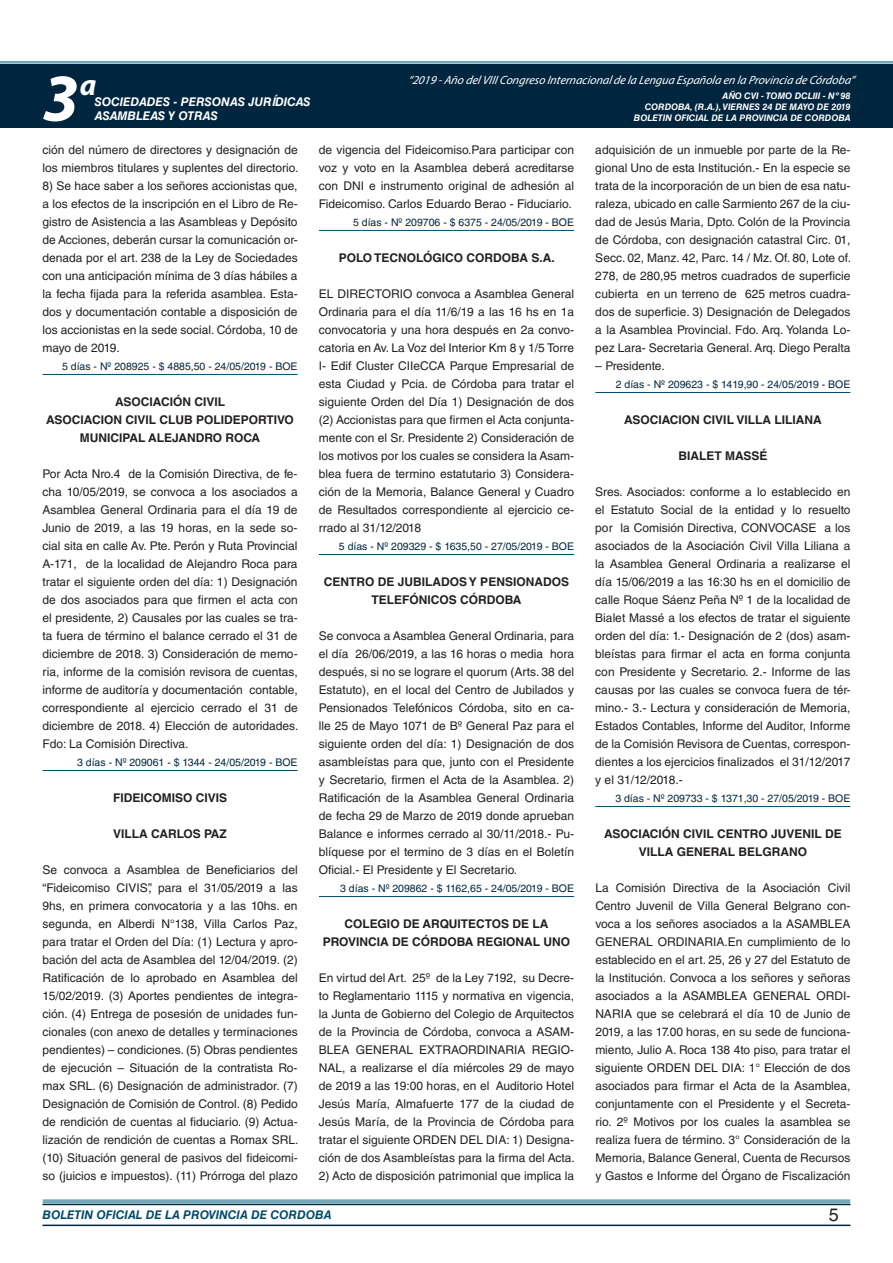
<style>
.page{position:relative;width:893px;height:1263px;background:#fff}
.page>*{position:absolute;margin:0;border:0;box-sizing:border-box;transform-origin:0 0}
.t1{font:italic 700 67.5px "Myriad Pro";color:#fff}
.t2{font:italic 700 30px "Myriad Pro";color:#fff}
.t3{font:18px "Helvetica LT Std";color:#231f20}
.t4{font:12px/18px "Helvetica LT Std";color:#231f20;text-align:justify}
.t5{font:700 12px/18px "Helvetica LT Std";color:#231f20;text-align:center}
.t6{font:italic 12px "Myriad Pro";color:#fff}
.t7{font:italic 700 12px "Helvetica LT Std";color:#fff}
.t8{font:italic 700 12px "Helvetica LT Std";color:#004b6c}
.t9{font:10.5px "Helvetica LT Std";color:#00263f}
.t10{font:italic 700 9px/10.8px "Helvetica LT Std";color:#fff;text-align:right}
</style>
<div class="page">
<div style="left:0;top:61px;width:893px;height:6px;background:#fff;opacity:.75"></div>
<div style="left:0;top:64px;width:893px;height:64px;background:#00263f"></div>
<hr style="left:43px;top:1224px;width:807px;height:2px;background:#00263f">
<div style="left:42px;top:1198px;width:809px;height:8px;background:#fff;opacity:.75"></div>
<hr style="left:43px;top:374px;width:255px;height:1px;background:#004b6c">
<hr style="left:43px;top:770px;width:255px;height:1px;background:#004b6c">
<hr style="left:319px;top:230px;width:255px;height:1px;background:#004b6c">
<hr style="left:319px;top:554px;width:255px;height:1px;background:#004b6c">
<hr style="left:319px;top:896px;width:255px;height:1px;background:#004b6c">
<hr style="left:595px;top:392px;width:255px;height:1px;background:#004b6c">
<hr style="left:595px;top:806px;width:255px;height:1px;background:#004b6c">
<h2 class="t2" style="left:80px;top:66px;width:18px">a</h2>
<p class="t6" style="left:408px;top:72px;width:448px">“2019 -Año delVIIICongreso Internacionalde la Lengua Esp añola en la Provincia de Córdoba”</p>
<h1 class="t1" style="left:43px;top:54px;width:38px">3</h1>
<p class="t10" style="left:634px;top:91px;width:218px">AÑO CVI - TOMO DCLIII - Nº 98<br>CORDOBA, (R.A.), VIERNES 24 DE MAYO DE 2019<br>BOLETIN OFICIAL DE LA PROVINCIA DE CORDOBA</p>
<p class="t7" style="left:95px;top:94px;width:217px">SOCIEDADES - PERSONAS JURÍDICAS</p>
<p class="t7" style="left:95px;top:109px;width:125px">ASAMBLEAS Y OTRAS</p>
<p class="t4" style="left:43px;top:141px;width:257px">ción del número de directores y designación de los miembros titulares y suplentes del directorio.</p>
<p class="t4" style="left:43px;top:177px;width:257px">8) Se hace saber a los señores accionistas que, a los efectos de la inscripción en el Libro de Re&shy;gistro de Asistencia a las Asambleas y Depósito de Acciones, deberán cursar la comunicación or&shy;denada por el art. 238 de la Ley de Sociedades con una anticipación mínima de 3 días hábiles a la fecha fijada para la referida asamblea. Esta&shy;dos y documentación contable a disposición de los accionistas en la sede social. Córdoba, 10 de mayo de 2019.</p>
<p class="t9" style="left:62px;top:360px;width:237px">5 días - Nº 208925 - $ 4885,50 - 24/05/2019 - BOE</p>
<p class="t5" style="left:46px;top:392px;width:249px">ASOCIACIÓN CIVIL<br>ASOCIACION CIVIL CLUB POLIDEPORTIVO<br>MUNICIPAL ALEJANDRO ROCA</p>
<p class="t4" style="left:43px;top:465px;width:257px">Por Acta Nro.4 de la Comisión Directiva, de fe&shy;cha 10/05/2019, se convoca a los asociados a Asamblea General Ordinaria para el día 19 de Junio de 2019, a las 19 horas, en la sede so&shy;cial sita en calle Av. Pte. Perón y Ruta Provincial A-171, de la localidad de Alejandro Roca para tratar el siguiente orden del día: 1) Designación de dos asociados para que firmen el acta con el presidente, 2) Causales por las cuales se tra&shy;ta fuera de término el balance cerrado el 31 de diciembre de 2018. 3) Consideración de memo&shy;ria, informe de la comisión revisora de cuentas, informe de auditoría y documentación contable, correspondiente al ejercicio cerrado el 31 de diciembre de 2018. 4) Elección de autoridades.<br>Fdo: La Comisión Directiva.</p>
<p class="t9" style="left:77px;top:756px;width:222px">3 días - Nº 209061 - $ 1344 - 24/05/2019 - BOE</p>
<p class="t5" style="left:113px;top:788px;width:16px">FIDEICOMISO</p>
<p class="t5" style="left:196px;top:788px;width:33px">CIVIS</p>
<p class="t5" style="left:113px;top:824px;width:115px">VILLA CARLOS PAZ</p>
<p class="t4" style="left:43px;top:861px;width:257px">Se convoca a Asamblea de Beneficiarios del “Fideicomiso CIVIS”, para el 31/05/2019 a las 9hs, en primera convocatoria y a las 10hs. en segunda, en Alberdi N°138, Villa Carlos Paz, para tratar el Orden del Día: (1) Lectura y apro&shy;bación del acta de Asamblea del 12/04/2019. (2)<br>Ratificación de lo aprobado en Asamblea del 15/02/2019. (3) Aportes pendientes de integra&shy;ción. (4) Entrega de posesión de unidades fun&shy;cionales (con anexo de detalles y terminaciones pendientes) – condiciones. (5) Obras pendientes de ejecución – Situación de la contratista Ro&shy;max SRL. (6) Designación de administrador. (7)<br>Designación de Comisión de Control. (8) Pedido de rendición de cuentas al fiduciario. (9) Actua&shy;lización de rendición de cuentas a Romax SRL. (10) Situación general de pasivos del fideicomi&shy;so (juicios e impuestos). (11) Prórroga del plazo</p>
<p class="t4" style="left:319px;top:141px;width:257px">de vigencia del Fideicomiso.Para participar con voz y voto en la Asamblea deberá acreditarse con DNI e instrumento original de adhesión al Fideicomiso. Carlos Eduardo Berao - Fiduciario.</p>
<p class="t9" style="left:353px;top:216px;width:222px">5 días - Nº 209706 - $ 6375 - 24/05/2019 - BOE</p>
<p class="t5" style="left:339px;top:248px;width:217px">POLO TECNOLÓGICO CORDOBA S.A.</p>
<p class="t4" style="left:319px;top:285px;width:257px">EL DIRECTORIO convoca a Asamblea General Ordinaria para el día 11/6/19 a las 16 hs en 1a convocatoria y una hora después en 2a convo&shy;catoria en Av. La Voz del Interior Km 8 y 1/5 Torre I- Edif Cluster CIIeCCA Parque Empresarial de esta Ciudad y Pcia. de Córdoba para tratar el siguiente Orden del Día 1) Designación de dos (2) Accionistas para que firmen el Acta conjunta&shy;mente con el Sr. Presidente 2) Consideración de los motivos por los cuales se considera la Asam&shy;blea fuera de termino estatutario 3) Considera&shy;ción de la Memoria, Balance General y Cuadro de Resultados correspondiente al ejercicio ce&shy;rrado al 31/12/2018</p>
<p class="t9" style="left:339px;top:540px;width:237px">5 días - Nº 209329 - $ 1635,50 - 27/05/2019 - BOE</p>
<p class="t5" style="left:324px;top:572px;width:247px">CENTRO DE JUBILADOS Y PENSIONADOS<br>TELEFÓNICOS CÓRDOBA</p>
<p class="t4" style="left:319px;top:627px;width:257px">Se convoca a Asamblea General Ordinaria, para el día 26/06/2019, a las 16 horas o media hora después, si no se lograre el quorum (Arts. 38 del Estatuto), en el local del Centro de Jubilados y Pensionados Telefónicos Córdoba, sito en ca&shy;lle 25 de Mayo 1071 de Bº General Paz para el siguiente orden del día: 1) Designación de dos asambleístas para que, junto con el Presidente y Secretario, firmen el Acta de la Asamblea. 2)<br>Ratificación de la Asamblea General Ordinaria de fecha 29 de Marzo de 2019 donde aprueban Balance e informes cerrado al 30/11/2018.- Pu&shy;blíquese por el termino de 3 días en el Boletín Oficial.- El Presidente y El Secretario.</p>
<p class="t9" style="left:340px;top:882px;width:235px">3 días - Nº 209862 - $ 1162,65 - 24/05/2019 - BOE</p>
<p class="t5" style="left:323px;top:914px;width:227px;text-align:left;text-indent:22px">COLEGIO DE ARQUITECTOS DE LA<br>PROVINCIA DE CÓRDOBA REGIONAL</p>
<p class="t5" style="left:543px;top:932px;width:28px">UNO</p>
<p class="t4" style="left:319px;top:969px;width:257px">En virtud del Art. 25º de la Ley 7192, su Decre&shy;to Reglamentario 1115 y normativa en vigencia, la Junta de Gobierno del Colegio de Arquitectos de la Provincia de Córdoba, convoca a ASAM-BLEA GENERAL EXTRAORDINARIA REGIO-NAL, a realizarse el día miércoles 29 de mayo de 2019 a las 19:00 horas, en el Auditorio Hotel Jesús María, Almafuerte 177 de la ciudad de Jesús María, de la Provincia de Córdoba para tratar el siguiente ORDEN DEL DIA: 1) Designa&shy;ción de dos Asambleístas para la firma del Acta.</p>
<p class="t4" style="left:319px;top:1167px;width:257px">2) Acto de disposición patrimonial que implica la</p>
<p class="t4" style="left:595px;top:141px;width:257px">adquisición de un inmueble por parte de la Re&shy;gional Uno de esta Institución.- En la especie se trata de la incorporación de un bien de esa natu&shy;raleza, ubicado en calle Sarmiento 267 de la ciu&shy;dad de Jesús Maria, Dpto. Colón de la Provincia de Córdoba, con designación catastral Circ. 01, Secc. 02, Manz. 42, Parc. 14 / Mz. Of. 80, Lote of.<br>278, de 280,95 metros cuadrados de superficie cubierta en un terreno de 625 metros cuadra&shy;dos de superficie. 3) Designación de Delegados a la Asamblea Provincial. Fdo. Arq. Yolanda Lo&shy;pez Lara- Secretaria General. Arq. Diego Peralta</p>
<p class="t4" style="left:595px;top:357px;width:71px">– Presidente.</p>
<p class="t9" style="left:616px;top:378px;width:236px">2 días - Nº 209623 - $ 1419,90 - 24/05/2019 - BOE</p>
<p class="t5" style="left:624px;top:410px;width:199px">ASOCIACION CIVIL VILLA LILIANA</p>
<p class="t5" style="left:678px;top:446px;width:91px">BIALET MASSÉ</p>
<p class="t4" style="left:595px;top:483px;width:257px">Sres. Asociados: conforme a lo establecido en el Estatuto Social de la entidad y lo resuelto por la Comisión Directiva, CONVOCASE a los asociados de la Asociación Civil Villa Liliana a la Asamblea General Ordinaria a realizarse el día 15/06/2019 a las 16:30 hs en el domicilio de calle Roque Sáenz Peña Nº 1 de la localidad de Bialet Massé a los efectos de tratar el siguiente orden del día: 1.- Designación de 2 (dos) asam&shy;bleístas para firmar el acta en forma conjunta con Presidente y Secretario. 2.- Informe de las causas por las cuales se convoca fuera de tér&shy;mino.- 3.- Lectura y consideración de Memoria, Estados Contables, Informe del Auditor, Informe de la Comisión Revisora de Cuentas, correspon&shy;dientes a los ejercicios finalizados el 31/12/2017 y el 31/12/2018.-</p>
<p class="t9" style="left:615px;top:792px;width:237px">3 días - Nº 209733 - $ 1371,30 - 27/05/2019 - BOE</p>
<p class="t5" style="left:604px;top:824px;width:17px">ASOCIACIÓN</p>
<p class="t5" style="left:683px;top:824px;width:15px">CIVIL</p>
<p class="t5" style="left:717px;top:824px;width:18px">CENTRO</p>
<p class="t5" style="left:771px;top:824px;width:15px">JUVENIL</p>
<p class="t5" style="left:825px;top:824px;width:9px">DE</p>
<p class="t5" style="left:639px;top:842px;width:16px">VILLA</p>
<p class="t5" style="left:677px;top:842px;width:19px">GENERAL</p>
<p class="t5" style="left:739px;top:842px;width:18px">BELGRANO</p>
<p class="t4" style="left:595px;top:879px;width:257px">La Comisión Directiva de la Asociación Civil Centro Juvenil de Villa General Belgrano con&shy;voca a los señores asociados a la ASAMBLEA GENERAL ORDINARIA.En cumplimiento de lo establecido en el art. 25, 26 y 27 del Estatuto de la Institución. Convoca a los señores y señoras asociados a la ASAMBLEA GENERAL ORDI-NARIA que se celebrará el día 10 de Junio de 2019, a las 17.00 horas, en su sede de funciona&shy;miento, Julio A. Roca 138 4to piso, para tratar el siguiente ORDEN DEL DIA: 1° Elección de dos asociados para firmar el Acta de la Asamblea, conjuntamente con el Presidente y el Secreta&shy;rio. 2º Motivos por los cuales la asamblea se realiza fuera de término. 3° Consideración de la Memoria, Balance General, Cuenta de Recursos y Gastos e Informe del Órgano de Fiscalización</p>
<p class="t8" style="left:43px;top:1208px;width:290px">BOLETIN OFICIAL DE LA PROVINCIA DE CORDOBA</p>
<h3 class="t3" style="left:829px;top:1204px;width:12px">5</h3>
</div>
